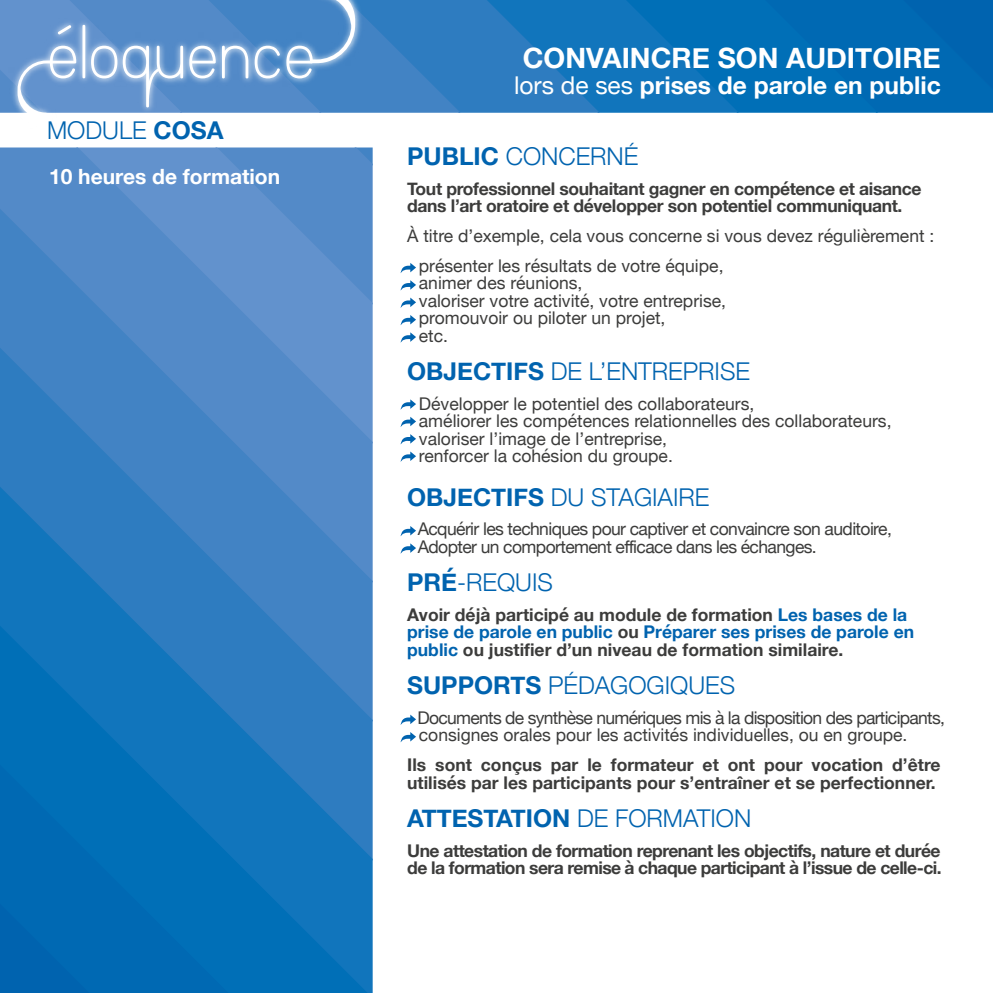
<style>
.page{position:relative;width:993px;height:993px;background:#fff}
.page>*{position:absolute;margin:0;border:0;box-sizing:border-box;transform-origin:0 0}
.t1{font:700 28px "Helvetica Neue";color:#fff}
.t2{font:300 24.5px "Helvetica Neue";color:#0063af}
.t3{font:700 24.5px "Helvetica Neue";color:#fff}
.t4{font:700 24.5px "Helvetica Neue";color:#0063af}
.t5{font:700 21px "Helvetica Neue";color:#fff}
.t6{font:17.5px "Helvetica Neue";color:#3c3c3b}
.t7{font:700 17.5px/17.5px "Helvetica Neue";color:#3c3c3b}
.t8{font:700 17.5px/17.5px "Helvetica Neue";letter-spacing:-.03em;color:#3c3c3b}
.t9{font:700 17.5px/17.5px "Helvetica Neue";letter-spacing:-.02em;color:#3c3c3b}
.t10{font:17.5px "Helvetica Neue";letter-spacing:-.035em;color:#3c3c3b}
.t11{font:17.5px "Helvetica Neue";letter-spacing:-.04em;color:#3c3c3b}
.s1{font-weight:700}
.s2{font-weight:400}
.s3{color:#0063af}
.s4{font-weight:300}
</style>
<div class="page">
<svg style="left:0;top:147px;width:372px;height:62px;background:#598dca"></svg>
<svg style="left:0;top:209px;width:372px;height:138px;background:#548bc8"></svg>
<svg style="left:0;top:347px;width:372px;height:139px;background:#4685c5"></svg>
<svg style="left:0;top:486px;width:372px;height:506px;background:#327ec1"></svg>
<svg style="left:0;top:625px;width:367px;height:367px;background:#1676bc"></svg>
<svg style="left:0;top:764px;width:228px;height:228px;background:#016db5"></svg>
<div style="left:0;top:903px;width:89px;height:89px;background:#0068b2"></div>
<svg style="left:0;top:0;width:992px;height:113px;background:#3281c1"></svg>
<svg style="left:400px;top:451px;width:16px;height:11px"></svg>
<svg style="left:400px;top:434px;width:16px;height:10px"></svg>
<svg style="left:400px;top:417px;width:16px;height:10px"></svg>
<svg style="left:400px;top:399px;width:16px;height:11px"></svg>
<svg style="left:400px;top:332px;width:16px;height:11px"></svg>
<svg style="left:400px;top:315px;width:16px;height:10px"></svg>
<svg style="left:400px;top:297px;width:16px;height:11px"></svg>
<svg style="left:400px;top:280px;width:16px;height:11px"></svg>
<svg style="left:400px;top:263px;width:16px;height:10px"></svg>
<svg style="left:400px;top:543px;width:16px;height:10px"></svg>
<svg style="left:400px;top:526px;width:16px;height:10px"></svg>
<svg style="left:400px;top:732px;width:16px;height:10px"></svg>
<svg style="left:400px;top:714px;width:16px;height:11px"></svg>
<h2 class="t2" style="left:47px;top:111px;width:178px">MODULE <span class="s1">COSA</span></h2>
<p class="t5" style="left:49px;top:160px;width:233px">10 heures de formation</p>
<h1 class="t1" style="left:522px;top:36px;width:419px">CONVAINCRE SON AUDITOIRE</h1>
<h2 class="t3" style="left:514px;top:66px;width:428px"><span class="s2">lors de ses</span> prises de parole en public</h2>
<h2 class="t2" style="left:407px;top:136px;width:233px"><span class="s1">PUBLIC</span> CONCERNÉ</h2>
<p class="t9" style="left:407px;top:180px;width:516px">Tout professionnel souhaitant gagner en compétence et aisance dans l’art oratoire et développer son potentiel communiquant.</p>
<p class="t6" style="left:407px;top:223px;width:528px">À titre d’exemple, cela vous concerne si vous devez régulièrement :</p>
<p class="t6" style="left:407px;top:253px;width:318px">- présenter les résultats de votre équipe,</p>
<p class="t6" style="left:407px;top:270px;width:177px">- animer des réunions,</p>
<p class="t6" style="left:407px;top:288px;width:320px">- valoriser votre activité, votre entreprise,</p>
<p class="t6" style="left:407px;top:305px;width:260px">- promouvoir ou piloter un projet,</p>
<p class="t6" style="left:407px;top:323px;width:42px">- etc.</p>
<h2 class="t2" style="left:407px;top:351px;width:344px"><span class="s1">OBJECTIFS</span> DE L’ENTREPRISE</h2>
<p class="t6" style="left:407px;top:390px;width:348px">- Développer le potentiel des collaborateurs,</p>
<p class="t6" style="left:407px;top:408px;width:485px">- améliorer les compétences relationnelles des collaborateurs,</p>
<p class="t6" style="left:407px;top:425px;width:261px">- valoriser l’image de l’entreprise,</p>
<p class="t6" style="left:407px;top:443px;width:267px">- renforcer la cohésion du groupe.</p>
<h2 class="t2" style="left:407px;top:477px;width:303px"><span class="s1">OBJECTIFS</span> DU STAGIAIRE</h2>
<p class="t10" style="left:407px;top:516px;width:486px">- Acquérir les techniques pour captiver et convaincre son auditoire,</p>
<p class="t10" style="left:407px;top:534px;width:411px">- Adopter un comportement efficace dans les échanges.</p>
<h2 class="t2" style="left:407px;top:562px;width:147px"><span class="s1">PRÉ</span>-REQUIS</h2>
<p class="t7" style="left:407px;top:606px;width:508px">Avoir déjà participé au module de formation <span class="s3">Les bases de la prise de parole en public</span> ou <span class="s3">Préparer ses prises de parole en public</span> ou justifier d’un niveau de formation similaire.</p>
<h2 class="t2" style="left:407px;top:665px;width:329px"><span class="s1">SUPPORTS</span> PÉDAGOGIQUES</h2>
<p class="t11" style="left:407px;top:704px;width:539px">- Documents de synthèse numériques mis à la disposition des participants,</p>
<p class="t6" style="left:407px;top:722px;width:501px">- consignes orales pour les activités individuelles, ou en groupe.</p>
<p class="t7" style="left:407px;top:756px;width:534px">Ils sont conçus par le formateur et ont pour vocation d’être utilisés par les participants pour s’entraîner et se perfectionner.</p>
<h2 class="t4" style="left:407px;top:798px;width:345px">ATTESTATION <span class="s4">DE FORMATION</span></h2>
<p class="t8" style="left:407px;top:841px;width:535px">Une attestation de formation reprenant les objectifs, nature et durée de la formation sera remise  à chaque participant à l’issue de celle-ci.</p>
</div>
